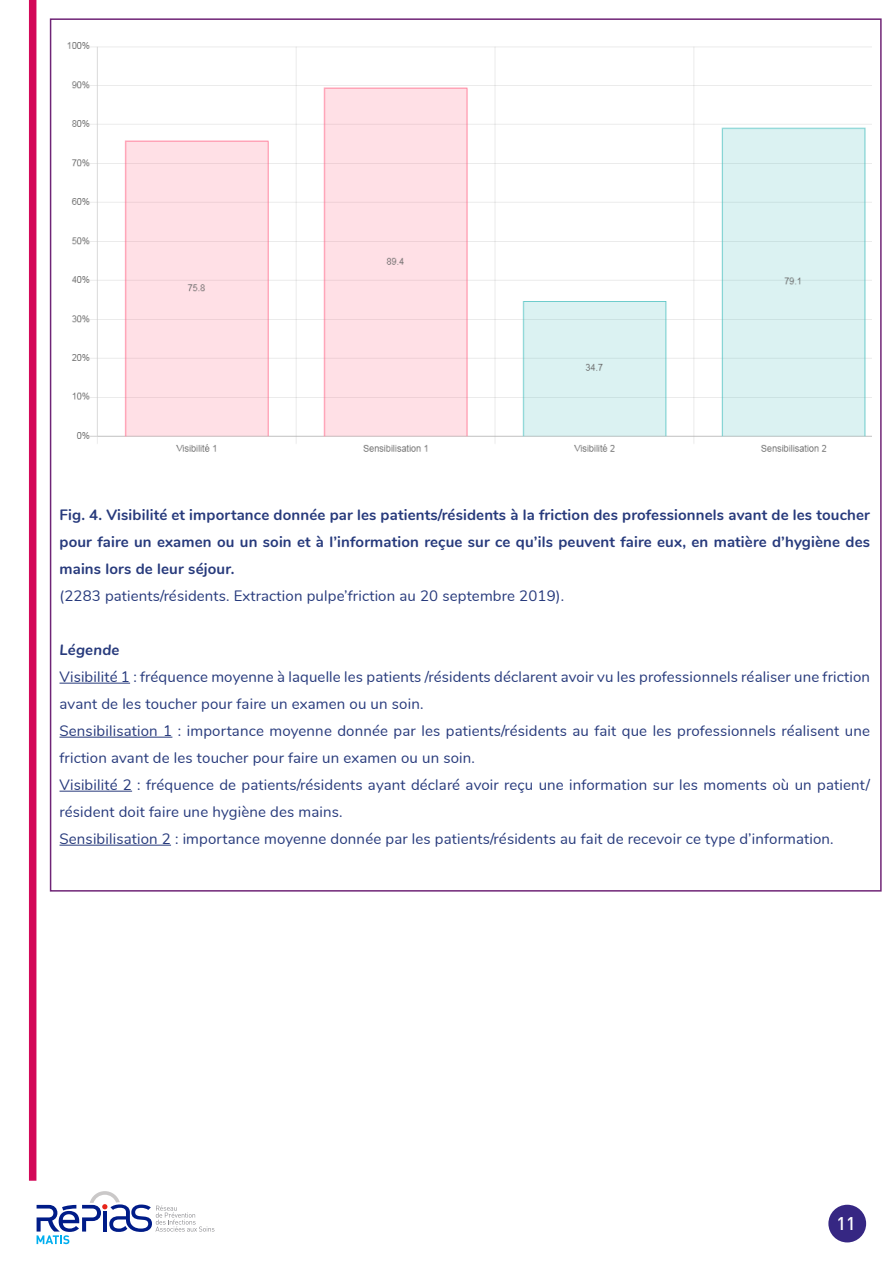
<style>
.page{position:relative;width:893px;height:1263px;background:#fff}
.page>*{position:absolute;margin:0;border:0;box-sizing:border-box;transform-origin:0 0}
.t1{font:500 18px "DIN";color:#fff}
.t2{font:15px/27px "Nunito";letter-spacing:.01em;color:#273a7c}
.t3{font:700 15px/27px "Nunito";letter-spacing:.01em;color:#273a7c;text-align:justify}
.t4{font:italic 700 15px "Nunito";letter-spacing:.01em;color:#273a7c}
</style>
<div class="page">
<div style="left:29px;top:0;width:7px;height:1181px;background:#d30858"></div>
<svg style="left:37px;top:1191px;width:177px;height:53px"></svg>
<hr style="left:60px;top:683px;width:70px;height:1px;background:#273a7c">
<hr style="left:60px;top:737px;width:112px;height:1px;background:#273a7c">
<hr style="left:60px;top:791px;width:72px;height:1px;background:#273a7c">
<hr style="left:60px;top:845px;width:111px;height:1px;background:#273a7c">
<img style="left:67px;top:42px;width:804px;height:410px">
<div style="left:831px;top:1207px;width:33px;height:33px;background:#362783;border-radius:50%"></div>
<div style="left:828px;top:1205px;width:38px;height:37px;border:4px solid #362783;border-radius:50%"></div>
<p class="t3" style="left:60px;top:500px;width:812px">Fig. 4. Visibilité et importance donnée par les patients/résidents à la friction des professionnels avant de les toucher pour faire un examen ou un soin et à l’information reçue sur ce qu’ils peuvent faire eux, en matière d’hygiène des mains lors de leur séjour.</p>
<p class="t2" style="left:60px;top:581px;width:506px">(2283 patients/résidents. Extraction pulpe’friction au 20 septembre 2019).</p>
<p class="t4" style="left:60px;top:639px;width:61px">Légende</p>
<p class="t2" style="left:60px;top:662px;width:812px">Visibilité 1 : fréquence moyenne à laquelle les patients /résidents déclarent avoir vu les professionnels réaliser une friction avant de les toucher pour faire un examen ou un soin.</p>
<p class="t2" style="left:60px;top:716px;width:812px">Sensibilisation 1 : importance moyenne donnée par les patients/résidents au fait que les professionnels réalisent une friction avant de les toucher pour faire un examen ou un soin.</p>
<p class="t2" style="left:60px;top:770px;width:812px">Visibilité 2 : fréquence de patients/résidents ayant déclaré avoir reçu une information sur les moments où un patient/ résident doit faire une hygiène des mains.</p>
<p class="t2" style="left:60px;top:824px;width:775px">Sensibilisation 2 : importance moyenne donnée par les patients/résidents au fait de recevoir ce type d’information.</p>
<p class="t1" style="left:837px;top:1211px;width:21px">11</p>
</div>
